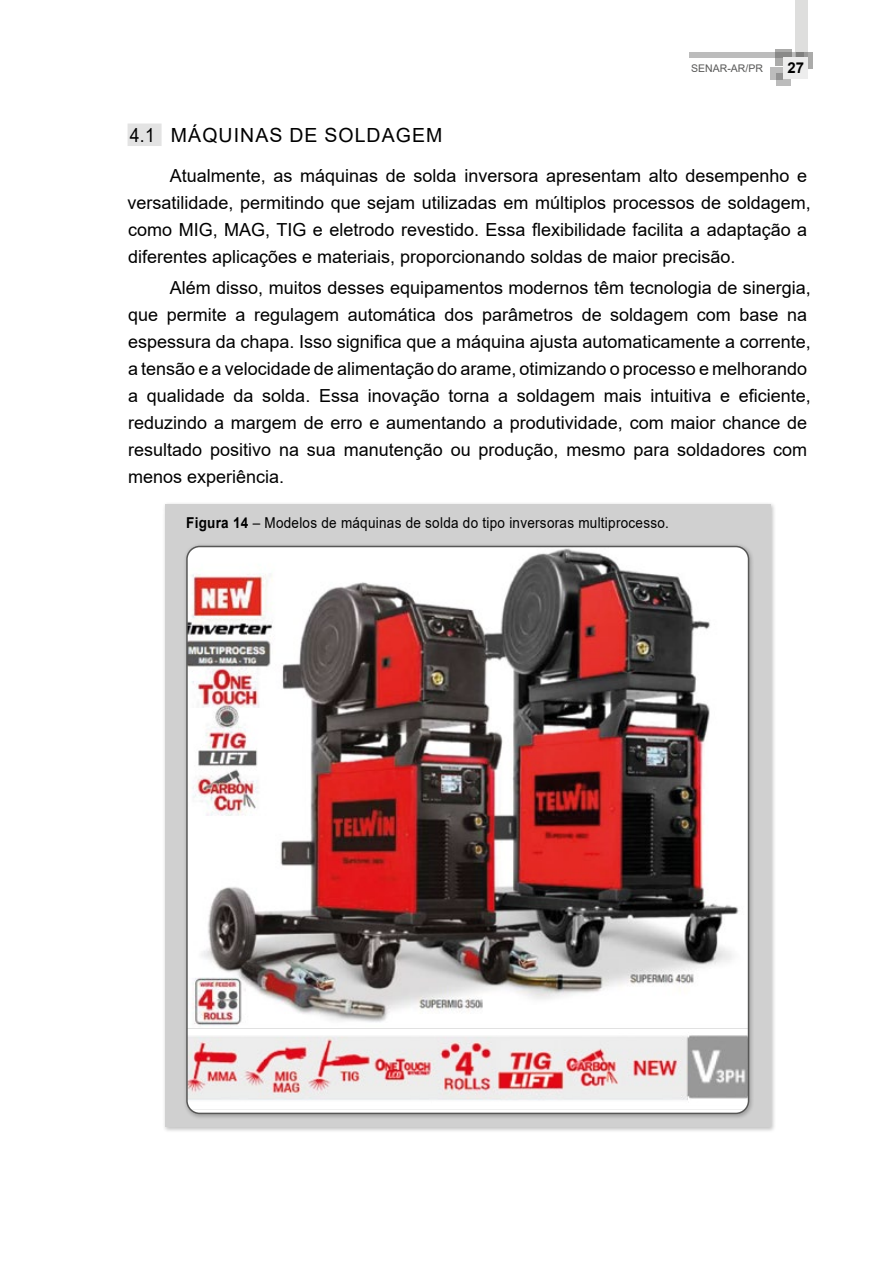
<style>
.page{position:relative;width:893px;height:1263px;background:#fff}
.page>*{position:absolute;margin:0;border:0;box-sizing:border-box;transform-origin:0 0}
.t1{font:19.5px "Arial";letter-spacing:.055em;color:#000;scale:.9 1}
.t2{font:18px/27px "Arial";color:#000}
.t3{font:15px "Arial";letter-spacing:.02em;color:#000;scale:.9 1}
.t4{font:700 15px "Arial";color:#000}
.t5{font:10.5px "Arial";color:#575756}
.s1{font-weight:700}
</style>
<div class="page">
<svg style="left:776px;top:73px;width:15px;height:12px"></svg>
<svg style="left:770px;top:67px;width:12px;height:12px"></svg>
<div style="left:796px;top:52px;width:17px;height:16px;background:#ababaa"></div>
<svg style="left:775px;top:50px;width:17px;height:16px"></svg>
<svg style="left:689px;top:52px;width:107px;height:6px"></svg>
<svg style="left:796px;top:0;width:12px;height:58px"></svg>
<div style="left:784px;top:58px;width:24px;height:21px;background:#ededed"></div>
<div style="left:128px;top:124px;width:34px;height:22px;background:#e3e3e3"></div>
<div style="left:162px;top:502px;width:614px;height:630px;background:#000;opacity:.25"></div>
<div style="left:165px;top:505px;width:605px;height:622px;background:#d0d0d0"></div>
<div style="left:183px;top:543px;width:572px;height:576px;background:#000;opacity:.25"></div>
<img style="left:187px;top:546px;width:561px;height:567px">
<div style="left:186px;top:546px;width:563px;height:568px;border:2px solid #575756;border-radius:13px"></div>
<p class="t5" style="left:691px;top:61px;width:73px">SENAR-AR/PR</p>
<p class="t4" style="left:787px;top:57px;width:18px">27</p>
<p class="t1" style="left:130px;top:121px;width:349px">4.1 MÁQUINAS DE SOLDAGEM</p>
<p class="t2" style="left:127px;top:162px;width:685px;text-indent:42px">Atualmente, as máquinas de solda inversora apresentam alto desempenho e versatilidade, permitindo que sejam utilizadas em múltiplos processos de soldagem, como MIG, MAG, TIG e eletrodo revestido. Essa flexibilidade facilita a adaptação a diferentes aplicações e materiais, proporcionando soldas de maior precisão.</p>
<p class="t2" style="left:128px;top:274px;width:684px;text-indent:42px">Além disso, muitos desses equipamentos modernos têm tecnologia de sinergia, que permite a regulagem automática dos parâmetros de soldagem com base na espessura da chapa. Isso significa que a máquina ajusta automaticamente a corrente, a tensão e a velocidade de alimentação do arame, otimizando o processo e melhorando a qualidade da solda. Essa inovação torna a soldagem mais intuitiva e eficiente, reduzindo a margem de erro e aumentando a produtividade, com maior chance de resultado positivo na sua manutenção ou produção, mesmo para soldadores com menos experiência.</p>
<p class="t3" style="left:186px;top:513px;width:538px"><span class="s1">Figura 14</span> – Modelos de máquinas de solda do tipo inversoras multiprocesso.</p>
</div>
